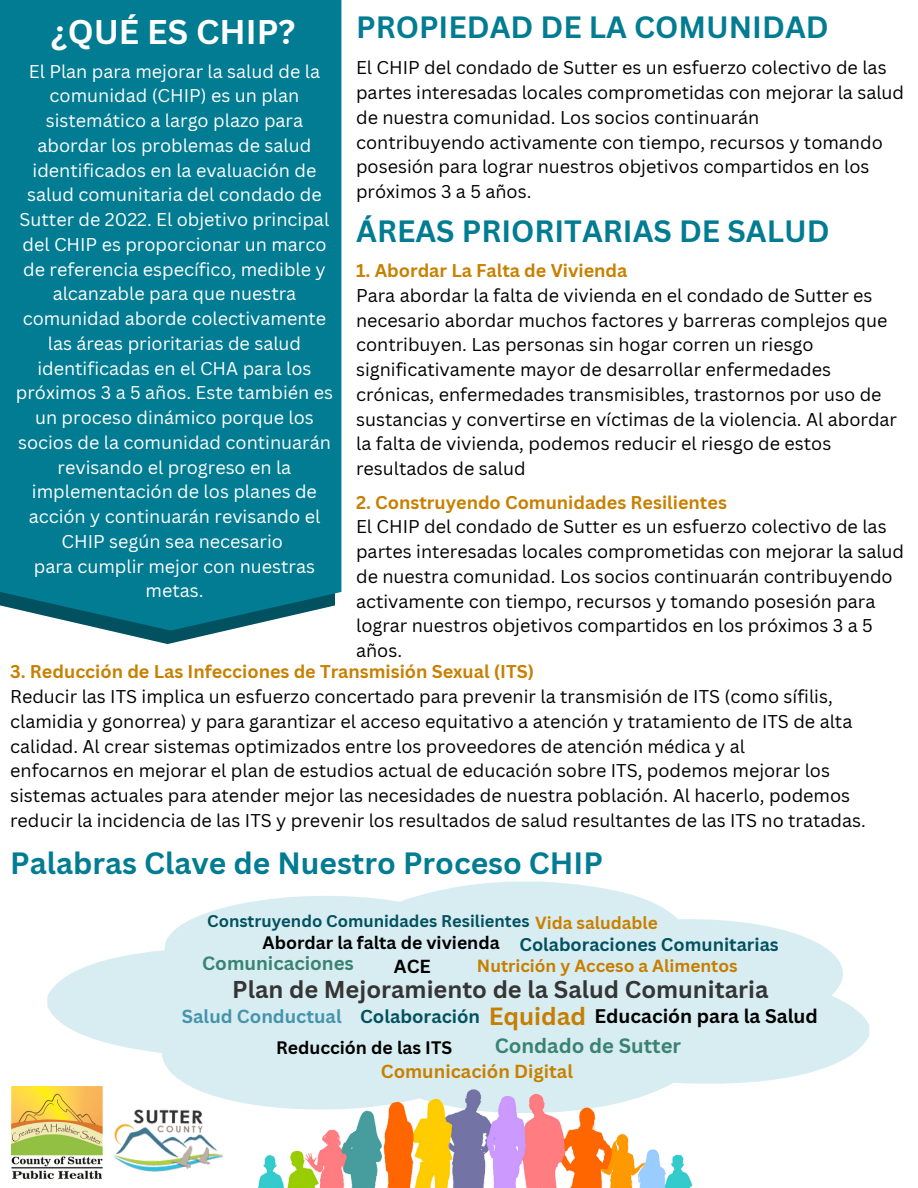
<style>
.page{position:relative;width:918px;height:1188px;background:#fff}
.page>*{position:absolute;margin:0;border:0;box-sizing:border-box;transform-origin:0 0}
.t1{font:700 33.45px "Canva Sans";color:#fff}
.t2{font:700 30px "Canva Sans";color:#027c92}
.t3{font:700 24.15px "Canva Sans";color:#c67e00}
.t4{font:700 23.7px "Canva Sans";color:#353535}
.t5{font:700 20.25px "Canva Sans";color:#398274}
.t6{font:700 19.2px "Canva Sans";color:#000}
.t7{font:700 18.75px "Canva Sans";color:#398274}
.t8{font:700 18.45px "Canva Sans";color:#c88000}
.t9{font:700 18.45px "Canva Sans";color:#4593ac}
.t10{font:700 18.45px "Canva Sans";color:#000}
.t11{font:700 18.3px "Canva Sans";color:#025160}
.t12{font:18px/24.8px "Canva Sans";color:#000}
.t13{font:18px/24.8px "Canva Sans";color:#fff;text-align:center}
.t14{font:700 18px "Canva Sans";color:#c88000}
.t15{font:700 18px "Canva Sans";color:#025160}
.t16{font:700 17.55px "Canva Sans";color:#000}
.t17{font:700 17.1px "Canva Sans";color:#c67e00}
.t18{font:700 17.1px "Canva Sans";color:#c88000}
.t19{font:700 16.5px "Canva Sans";color:#025160}
</style>
<div class="page">
<svg style="left:107px;top:630px;width:122px;height:14px"></svg>
<div style="left:0;top:0;width:341px;height:630px;background:#027c92"></div>
<svg style="left:47px;top:881px;width:822px;height:232px;fill:#d8edf1"></svg>
<img style="left:237px;top:1083px;width:491px;height:105px">
<img style="left:111px;top:1095px;width:115px;height:77px">
<img style="left:11px;top:1087px;width:91px;height:91px">
<p class="t1" style="left:51px;top:8px;width:246px">¿QUÉ ES CHIP?</p>
<p class="t13" style="left:16px;top:58px;width:319px">El Plan para mejorar la salud de la comunidad (CHIP) es un plan sistemático a largo plazo para abordar los problemas de salud identificados en la evaluación de salud comunitaria del condado de<br>Sutter de 2022. El objetivo principal del CHIP es proporcionar un marco de referencia específico, medible y alcanzable para que nuestra comunidad aborde colectivamente las áreas prioritarias de salud identificadas en el CHA para los próximos 3 a 5 años. Este también es un proceso dinámico porque los socios de la comunidad continuarán revisando el progreso en la</p>
<p class="t13" style="left:29px;top:479px;width:293px">implementación de los planes de acción y continuarán revisando el<br>CHIP según sea necesario</p>
<p class="t13" style="left:34px;top:553px;width:283px">para cumplir mejor con nuestras metas.</p>
<p class="t2" style="left:356px;top:6px;width:474px">PROPIEDAD DE LA COMUNIDAD</p>
<p class="t12" style="left:356px;top:55px;width:550px">El CHIP del condado de Sutter es un esfuerzo colectivo de las partes interesadas locales comprometidas con mejorar la salud de nuestra comunidad. Los socios continuarán</p>
<p class="t12" style="left:356px;top:129px;width:528px">contribuyendo activamente con tiempo, recursos y tomando posesión para lograr nuestros objetivos compartidos en los próximos 3 a 5 años.</p>
<p class="t2" style="left:356px;top:210px;width:475px">ÁREAS PRIORITARIAS DE SALUD</p>
<p class="t14" style="left:356px;top:258px;width:273px">1. Abordar La Falta de Vivienda</p>
<p class="t12" style="left:356px;top:282px;width:543px">Para abordar la falta de vivienda en el condado de Sutter es necesario abordar muchos factores y barreras complejos que contribuyen. Las personas sin hogar corren un riesgo significativamente mayor de desarrollar enfermedades crónicas, enfermedades transmisibles, trastornos por uso de sustancias y convertirse en víctimas de la violencia. Al abordar la falta de vivienda, podemos reducir el riesgo de estos resultados de salud</p>
<p class="t14" style="left:356px;top:489px;width:372px">2. Construyendo Comunidades Resilientes</p>
<p class="t12" style="left:356px;top:514px;width:550px">El CHIP del condado de Sutter es un esfuerzo colectivo de las partes interesadas locales comprometidas con mejorar la salud de nuestra comunidad. Los socios continuarán contribuyendo activamente con tiempo, recursos y tomando posesión para lograr nuestros objetivos compartidos en los próximos 3 a 5 años.</p>
<p class="t14" style="left:10px;top:659px;width:525px">3. Reducción de Las Infecciones de Transmisión Sexual (ITS)</p>
<p class="t12" style="left:10px;top:684px;width:844px">Reducir las ITS implica un esfuerzo concertado para prevenir la transmisión de ITS (como sífilis, clamidia y gonorrea) y para garantizar el acceso equitativo a atención y tratamiento de ITS de alta calidad. Al crear sistemas optimizados entre los proveedores de atención médica y al</p>
<p class="t12" style="left:10px;top:758px;width:857px">enfocarnos en mejorar el plan de estudios actual de educación sobre ITS, podemos mejorar los sistemas actuales para atender mejor las necesidades de nuestra población. Al hacerlo, podemos reducir la incidencia de las ITS y prevenir los resultados de salud resultantes de las ITS no tratadas.</p>
<p class="t2" style="left:10px;top:842px;width:594px">Palabras Clave de Nuestro Proceso CHIP</p>
<p class="t19" style="left:207px;top:909px;width:324px">Construyendo Comunidades Resilientes</p>
<p class="t18" style="left:535px;top:910px;width:124px">Vida saludable</p>
<p class="t16" style="left:262px;top:930px;width:239px">Abordar la falta de vivienda</p>
<p class="t10" style="left:394px;top:953px;width:38px">ACE</p>
<p class="t15" style="left:520px;top:932px;width:261px">Colaboraciones Comunitarias</p>
<p class="t7" style="left:202px;top:950px;width:153px">Comunicaciones</p>
<p class="t17" style="left:477px;top:954px;width:262px">Nutrición y Acceso a Alimentos</p>
<p class="t11" style="left:360px;top:1003px;width:121px">Colaboración</p>
<p class="t3" style="left:489px;top:999px;width:99px">Equidad</p>
<p class="t16" style="left:276px;top:1035px;width:178px">Reducción de las ITS</p>
<p class="t4" style="left:232px;top:973px;width:538px">Plan de Mejoramiento de la Salud Comunitaria</p>
<p class="t9" style="left:182px;top:1004px;width:161px">Salud Conductual</p>
<p class="t6" style="left:594px;top:1003px;width:225px">Educación para la Salud</p>
<p class="t5" style="left:495px;top:1031px;width:188px">Condado de Sutter</p>
<p class="t8" style="left:381px;top:1058px;width:194px">Comunicación Digital</p>
</div>
